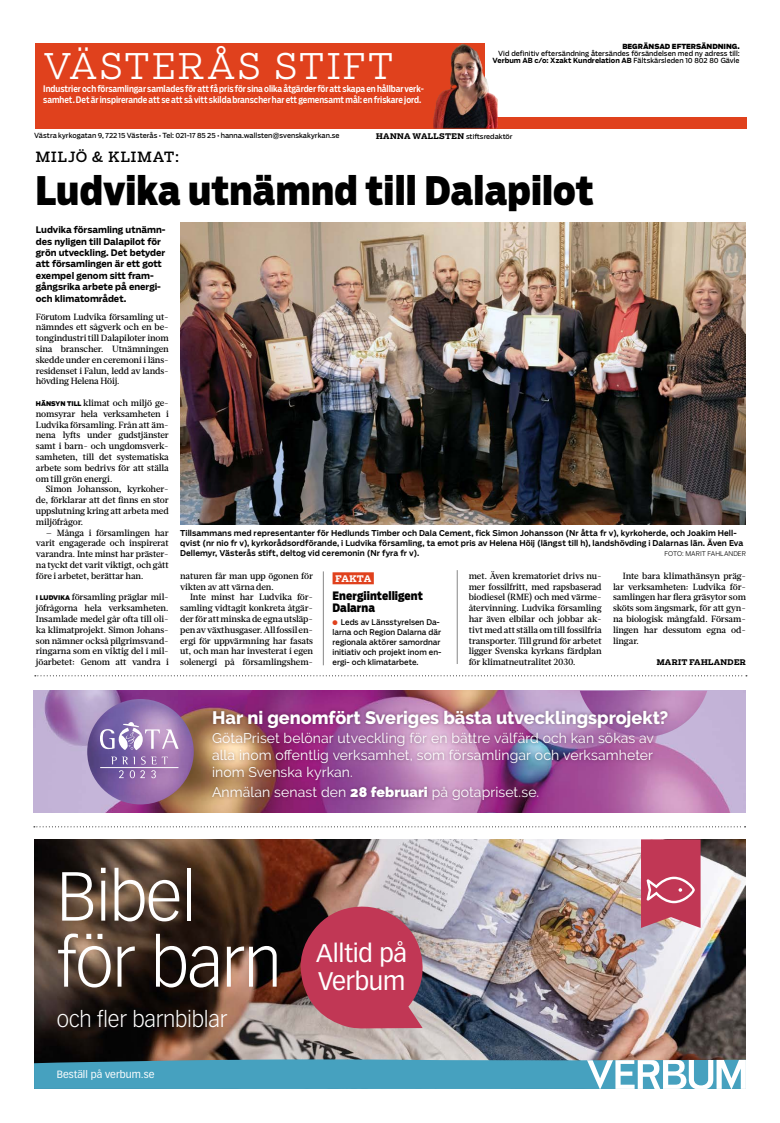
<style>
.page{position:relative;width:780px;height:1123px;background:#fff}
.page>*{position:absolute;margin:0;border:0;box-sizing:border-box;transform-origin:0 0}
.t1{font:300 68px/66px "Vectora LT Std";letter-spacing:-.02em;color:#fff}
.t2{font:900 39px "Salvo Sans Cond";letter-spacing:.005em;color:#000}
.t3{font:300 35px "Salvo Serif";letter-spacing:.06em;color:#fff}
.t4{font:25px/28px "Vectora LT Std";letter-spacing:-.01em;color:#fff}
.t5{font:300 22px "Vectora LT Std";letter-spacing:-.01em;color:#fff}
.t6{font:800 18px "Raleway";letter-spacing:-.005em;color:#fff}
.t7{font:14px/16.8px "Raleway";letter-spacing:.005em;color:#fff;text-align:justify}
.t8{font:14px "Salvo Serif";letter-spacing:.07em;color:#000}
.t9{font:900 11.5px/12px "Salvo Sans Cond";letter-spacing:.005em;color:#000}
.t10{font:10.3px "Vectora LT Std";color:#fff}
.t11{font:500 9px/10.8px "Glosa Text";letter-spacing:-.01em;color:#000;text-align:justify}
.t12{font:500 9px/10.8px "Salvo Sans Cond";letter-spacing:-.005em;color:#fff}
.t13{font:700 9px/11.4px "Salvo Sans";color:#000}
.t14{font:700 9px "Salvo Serif";color:#fff}
.t15{font:500 8px/10px "Salvo Sans";letter-spacing:.005em;color:#000}
.t16{font:7.8px/10px "Salvo Sans";letter-spacing:-.005em;color:#000}
.t17{font:700 7.7px "Salvo Serif";letter-spacing:.045em;color:#000}
.t18{font:7px/7px "Salvo Sans";color:#000;text-align:right}
.t19{font:900 7px "Salvo Sans";letter-spacing:-.005em;color:#000}
.t20{font:6.8px "Salvo Sans";color:#000}
.t21{font:300 6.5px "Salvo Sans";color:#000}
.s1{font-weight:700}
.s2{font-family:"Salvo Serif";font-weight:700;font-size:7.7px}
.s3{font-family:"Salvo Sans";font-weight:900;font-size:6.4px}
.s4{color:#e0411d}
.s5{font-weight:900}
</style>
<div class="page">
<div style="left:35px;top:44px;width:449px;height:85px;background:#e0411d"></div>
<div style="left:35px;top:117px;width:712px;height:12px;background:#e0411d"></div>
<svg style="left:35px;top:675px;width:712px;height:1px"></svg>
<svg style="left:34px;top:826px;width:711px;height:1px"></svg>
<img style="left:180px;top:222px;width:566px;height:303px">
<img style="left:433px;top:44px;width:65px;height:85px">
<div style="left:332px;top:572px;width:42px;height:12px;background:#e0411d"></div>
<hr style="left:323px;top:571px;width:1px;height:94px;background:#878787">
<hr style="left:457px;top:570px;width:1px;height:94px;background:#878787">
<img style="left:34px;top:839px;width:712px;height:219px">
<svg style="left:300px;top:906px;width:122px;height:122px;background:#b4435b"></svg>
<svg style="left:641px;top:839px;width:59px;height:89px;background:#c54c66"></svg>
<svg style="left:34px;top:1058px;width:712px;height:31px;background:#5ba5bd"></svg>
<img style="left:33px;top:690px;width:712px;height:122px">
<img style="left:579px;top:690px;width:128px;height:47px">
<img style="left:87px;top:699px;width:107px;height:105px">
<svg style="left:100px;top:722px;width:79px;height:28px"></svg>
<svg style="left:111px;top:756px;width:24px;height:8px"></svg>
<svg style="left:141px;top:756px;width:15px;height:8px"></svg>
<svg style="left:162px;top:756px;width:6px;height:8px"></svg>
<hr style="left:100px;top:767px;width:78px;height:1px;background:#fff">
<svg style="left:119px;top:770px;width:5px;height:8px"></svg>
<svg style="left:130px;top:770px;width:15px;height:8px"></svg>
<svg style="left:151px;top:770px;width:5px;height:8px"></svg>
<div style="left:209px;top:706px;width:462px;height:97px;background:#1a0018;opacity:.4"></div>
<h3 class="t3" style="left:43px;top:43px;width:352px">VÄSTERÅS STIFT</h3>
<p class="t19" style="left:622px;top:41px;width:119px">BEGRÄNSAD EFTERSÄNDNING.</p>
<p class="t18" style="left:492px;top:50px;width:248px">Vid definitiv eftersändning återsändes försändelsen med ny adress till:<br><span class="s1">Verbum AB c/o: Xzakt Kundrelation AB</span> Fältskärsleden 10 802 80 Gävle</p>
<p class="t12" style="left:43px;top:84px;width:382px">Industrier och församlingar samlades för att få pris för sina olika åtgärder för att skapa en hållbar verk&shy;samhet. Det är inspirerande att se att så vitt skilda branscher har ett gemensamt mål: en friskare jord.</p>
<p class="t18" style="left:34px;top:132px;width:307px">Västra kyrkogatan 9, 722 15 Västerås • Tel: 021-17 85 25 • hanna.wallsten@svenskakyrkan.se</p>
<p class="t20" style="left:376px;top:131px;width:138px"><span class="s2">HANNA WALLSTEN</span> stiftsredaktör</p>
<h3 class="t8" style="left:36px;top:148px;width:145px">MILJÖ &amp; KLIMAT:</h3>
<h2 class="t2" style="left:36px;top:163px;width:560px">Ludvika utnämnd till Dalapilot</h2>
<p class="t13" style="left:36px;top:224px;width:131px">Ludvika församling utnämn&shy;des nyligen till Dalapilot för grön utveckling. Det betyder att församlingen är ett gott exempel genom sitt fram&shy;gångsrika arbete på energi&shy;och klimatområdet.</p>
<p class="t11" style="left:36px;top:311px;width:134px">Förutom Ludvika församling ut&shy;nämndes ett sågverk och en be&shy;tongindustri till Dalapiloter inom sina branscher. Utnämningen skedde under en ceremoni i läns&shy;residenset i Falun, ledd av lands&shy;hövding Helena Höij.</p>
<p class="t11" style="left:36px;top:397px;width:134px"><span class="s3">HÄNSYN TILL</span> klimat och miljö ge&shy;nomsyrar hela verksamheten i Ludvika församling. Från att äm&shy;nena lyfts under gudstjänster samt i barn- och ungdomsverk&shy;samheten, till det systematiska arbete som bedrivs för att ställa om till grön energi.</p>
<p class="t11" style="left:36px;top:484px;width:134px;text-indent:10px">Simon Johansson, kyrkoher&shy;de, förklarar att det finns en stor uppslutning kring att arbeta med miljöfrågor.</p>
<p class="t11" style="left:36px;top:527px;width:134px;text-indent:10px">– Många i församlingen har varit engagerade och inspirerat varandra. Inte minst har präster&shy;na tyckt det varit viktigt, och gått före i arbetet, berättar han.</p>
<p class="t11" style="left:36px;top:592px;width:134px"><span class="s3">I LUDVIKA</span> församling präglar mil&shy;jöfrågorna hela verksamheten.<br>Insamlade medel går ofta till oli&shy;ka klimatprojekt. Simon Johans&shy;son nämner också pilgrimsvand&shy;ringarna som en viktig del i mil&shy;jöarbetet: Genom att vandra i</p>
<p class="t15" style="left:180px;top:528px;width:564px">Tillsammans med representanter för Hedlunds Timber och Dala Cement, fick Simon Johansson (Nr åtta fr v), kyrkoherde, och Joakim Hell&shy;qvist (nr nio fr v), kyrkorådsordförande, i Ludvika församling, ta emot pris av Helena Höij (längst till h), landshövding i Dalarnas län. Även Eva<br>Dellemyr, Västerås stift, deltog vid ceremonin (Nr fyra fr v).</p>
<p class="t21" style="left:664px;top:549px;width:83px">FOTO: MARIT FAHLANDER</p>
<p class="t11" style="left:180px;top:570px;width:134px">naturen får man upp ögonen för vikten av att värna den.</p>
<p class="t11" style="left:180px;top:592px;width:134px;text-indent:10px">Inte minst har Ludvika för&shy;samling vidtagit konkreta åtgär&shy;der för att minska de egna utsläp&shy;pen av växthusgaser. All fossil en&shy;ergi för uppvärmning har fasats ut, och man har investerat i egen solenergi på församlingshem-</p>
<p class="t14" style="left:335px;top:572px;width:37px">FAKTA</p>
<p class="t9" style="left:332px;top:589px;width:92px">Energiintelligent<br>Dalarna</p>
<p class="t16" style="left:332px;top:616px;width:110px"><span class="s4">●</span> Leds av Länsstyrelsen Da&shy;larna och Region Dalarna där regionala aktörer samordnar initiativ och projekt inom en&shy;ergi- och klimatarbete.</p>
<p class="t11" style="left:468px;top:570px;width:134px">met. Även krematoriet drivs nu&shy;mer fossilfritt, med rapsbaserad biodiesel (RME) och med värme&shy;återvinning. Ludvika församling har även elbilar och jobbar ak&shy;tivt med att ställa om till fossilfria transporter. Till grund för arbetet ligger Svenska kyrkans färdplan för klimatneutralitet 2030.</p>
<p class="t11" style="left:613px;top:570px;width:134px;text-indent:10px">Inte bara klimathänsyn präg&shy;lar verksamheten: Ludvika för&shy;samlingen har flera gräsytor som sköts som ängsmark, för att gyn&shy;na biologisk mångfald. Försam&shy;lingen har dessutom egna od&shy;lingar.</p>
<p class="t17" style="left:656px;top:657px;width:91px">MARIT FAHLANDER</p>
<h3 class="t6" style="left:212px;top:707px;width:457px">Har ni genomfört Sveriges bästa utvecklingsprojekt?</h3>
<h3 class="t7" style="left:212px;top:730px;width:443px">GötaPriset belönar utveckling för en bättre välfärd och kan sökas av alla inom offentlig verksamhet, som församlingar och verksamheter inom Svenska kyrkan.</h3>
<h3 class="t7" style="left:212px;top:783px;width:329px">Anmälan senast den <span class="s5">28 februari</span> på gotapriset.se.</h3>
<h1 class="t1" style="left:57px;top:864px;width:226px">Bibel för barn</h1>
<h3 class="t5" style="left:57px;top:1006px;width:172px">och fler barnbiblar</h3>
<p class="t10" style="left:57px;top:1067px;width:99px">Beställ på verbum.se</p>
<h3 class="t4" style="left:316px;top:939px;width:92px">Alltid på<br>Verbum</h3>
</div>
